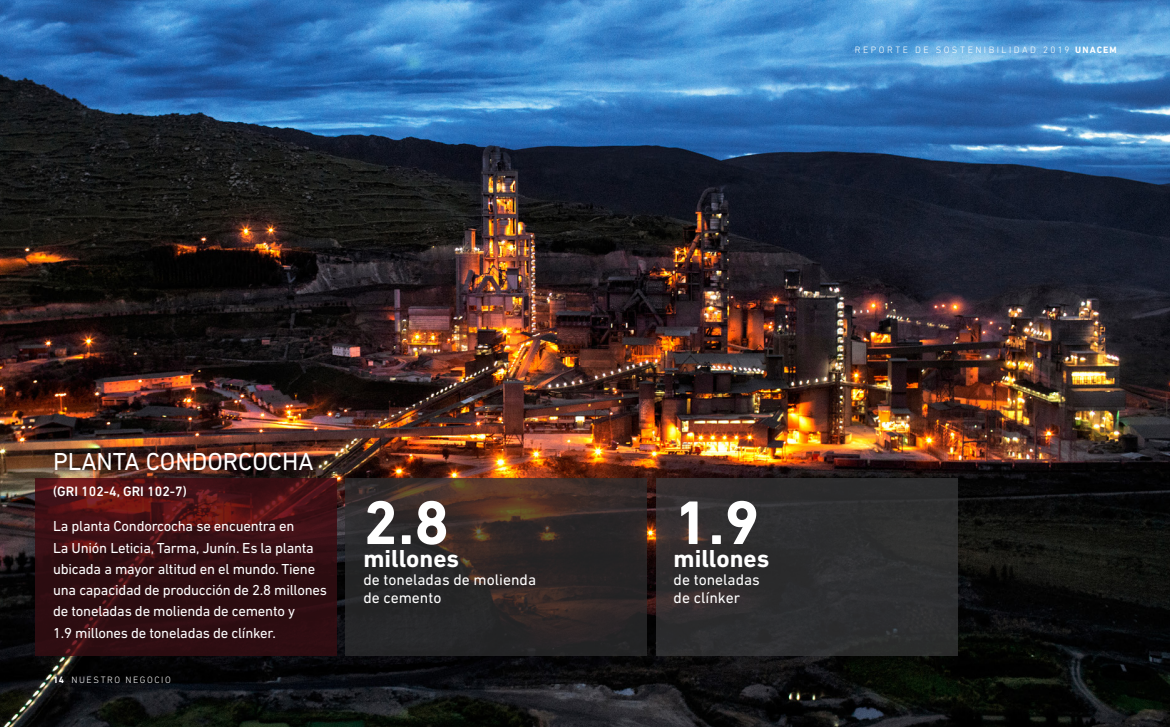
<style>
.page{position:relative;width:1170px;height:727px;background:#fff}
.page>*{position:absolute;margin:0;border:0;box-sizing:border-box;transform-origin:0 0}
.t1{font:700 62.5px "DIN Next LT Pro";color:#fff}
.t2{font:25px "DIN Next LT Pro";color:#fff}
.t3{font:700 25px "DIN Next LT Pro";color:#fff}
.t4{font:15.62px/17.8px "DIN Next LT Pro";color:#fff}
.t5{font:14.75px/21.2px "DIN Next LT Pro";letter-spacing:-.015em;color:#fff}
.t6{font:500 13.75px "DIN Next LT Pro";color:#fff}
.t7{font:300 9.38px "DIN Next LT Pro";letter-spacing:.26em;color:#fff}
.t8{font:300 9.38px "DIN Next LT Pro";letter-spacing:.165em;color:#fff}
.s1{font-weight:700}
</style>
<div class="page">
<img style="left:0;top:0;width:1169px;height:726px">
<svg style="left:35px;top:478px;width:302px;height:178px;background:#390e12"></svg>
<div style="left:656px;top:478px;width:301px;height:178px;background:#2d2d2e"></div>
<svg style="left:345px;top:478px;width:302px;height:178px;background:#302827"></svg>
<p class="t7" style="left:854px;top:45px;width:263px">REPORTE DE SOSTENIBILIDAD 2019 <span class="s1">unacem</span></p>
<h2 class="t2" style="left:53px;top:447px;width:262px">Planta condorcocha</h2>
<p class="t6" style="left:53px;top:483px;width:12px">(GRI</p>
<p class="t6" style="left:81px;top:483px;width:50px">102-4, GRI</p>
<p class="t6" style="left:147px;top:483px;width:41px">102-7)</p>
<p class="t5" style="left:53px;top:515px;width:275px">La planta Condorcocha se encuentra en<br>La Unión Leticia, Tarma, Junín. Es la planta ubicada a mayor altitud en el mundo. Tiene una capacidad de producción de 2.8 millones de toneladas de molienda de cemento y<br>1.9 millones de toneladas de clínker.</p>
<p class="t8" style="left:53px;top:674px;width:119px"><span class="s1">14</span> NUESTRO NEGOCIO</p>
<h1 class="t1" style="left:363px;top:486px;width:87px">2.8</h1>
<h1 class="t1" style="left:673px;top:486px;width:87px">1.9</h1>
<p class="t4" style="left:363px;top:570px;width:174px">de toneladas de molienda de cemento</p>
<h2 class="t3" style="left:363px;top:544px;width:97px">millones</h2>
<h2 class="t3" style="left:673px;top:544px;width:97px">millones</h2>
<p class="t4" style="left:673px;top:570px;width:88px">de toneladas de clínker</p>
</div>
